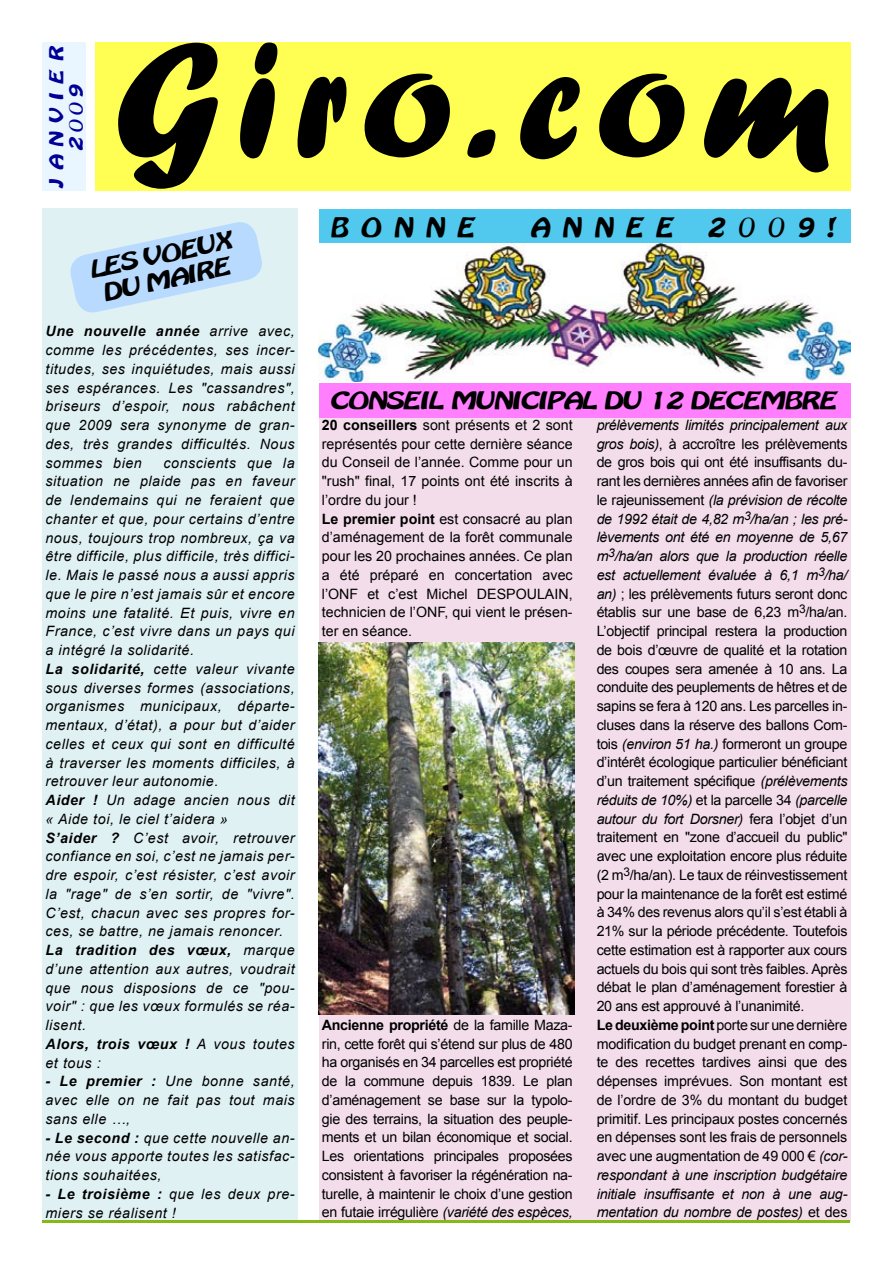
<style>
.page{position:relative;width:893px;height:1263px;background:#fff}
.page>*{position:absolute;margin:0;border:0;box-sizing:border-box;transform-origin:0 0}
.t1{font:171px "Forte";letter-spacing:.075em;color:#000}
.t2{font:23.55px "BATAVIA";letter-spacing:.64em;color:#000;scale:.89 1}
.t3{font:21px/25.2px "BATAVIA";letter-spacing:.01em;color:#000;text-align:center}
.t4{font:16.5px/19.8px "BATAVIA";color:#000096;text-align:center}
.t5{font:14.25px/18.8px "Arial";letter-spacing:-.02em;color:#000;text-align:justify}
.t6{font:italic 14.25px/18.8px "Arial";letter-spacing:.04em;color:#000;text-align:justify}
.t7{font:14.25px/18.8px "Arial";color:#000}
.s1{font-weight:700}
.s2{font-style:italic}
</style>
<div class="page">
<div style="left:95px;top:43px;width:755px;height:148px;background:#ffff53"></div>
<div style="left:43px;top:208px;width:255px;height:1013px;background:#e0f1f4"></div>
<svg style="left:70px;top:222px;width:192px;height:91px"></svg>
<div style="left:319px;top:209px;width:531px;height:34px;background:#51c8ed"></div>
<div style="left:43px;top:43px;width:43px;height:148px;background:#e9f5ff"></div>
<div style="left:319px;top:416px;width:531px;height:805px;background:#f3ddea"></div>
<hr style="left:43px;top:1220px;width:807px;height:3px;background:#86b918">
<div style="left:319px;top:383px;width:531px;height:34px;background:#ff7fff"></div>
<img style="left:319px;top:243px;width:531px;height:138px">
<img style="left:319px;top:642px;width:255px;height:373px">
<p class="t4" style="left:45px;top:188px;width:143px;rotate:-90deg">JANVIER<br>2009</p>
<h1 class="t1" style="left:113px;top:1px;width:720px">Giro.com</h1>
<h3 class="t3" style="left:89px;top:256px;width:147px;rotate:-12deg">LeS VOEUX du maire</h3>
<p class="t6" style="left:45px;top:322px;width:251px"><span class="s1">Une nouvelle année</span> arrive avec, comme les précédentes, ses incer&shy;titudes, ses inquiétudes, mais aussi ses espérances. Les "cassandres", briseurs d’espoir, nous rabâchent que 2009 sera synonyme de gran&shy;des, très grandes difficultés. Nous sommes bien</p>
<p class="t6" style="left:45px;top:453px;width:251px;text-align:left;text-indent:118px">conscients que la situation ne plaide pas en faveur de lendemains qui ne feraient que chanter et que, pour certains d’entre nous, toujours trop nombreux, ça va être difficile, plus difficile, très diffici&shy;le. Mais le passé nous a aussi appris que le pire n’est jamais sûr et encore moins une fatalité. Et puis, vivre en<br>France, c’est vivre dans un pays qui a intégré la solidarité.<br><span class="s1">La solidarité,</span> cette valeur vivante sous diverses formes (associations, organismes municipaux, départe&shy;mentaux, d’état), a pour but d’aider celles et ceux qui sont en difficulté à traverser les moments difficiles, à retrouver leur autonomie.<br><span class="s1">Aider !</span> Un adage ancien nous dit « Aide toi, le ciel t’aidera »<br><span class="s1">S’aider ?</span> C’est avoir, retrouver confiance en soi, c’est ne jamais per&shy;dre espoir, c’est résister, c’est avoir la "rage" de s’en sortir, de "vivre".<br>C’est, chacun avec ses propres for&shy;ces, se battre, ne jamais renoncer.<br><span class="s1">La tradition des vœux,</span> marque d’une attention aux autres, voudrait que nous disposions de ce "pou&shy;voir" : que les vœux formulés se réa&shy;lisent.<br><span class="s1">Alors, trois vœux !</span> A vous toutes et tous :</p>
<p class="t6" style="left:45px;top:1072px;width:251px"><span class="s1">- Le premier :</span> Une bonne santé, avec elle on ne fait pas tout mais sans elle …,</p>
<p class="t6" style="left:45px;top:1128px;width:251px"><span class="s1">- Le second :</span> que cette nouvelle an&shy;née vous apporte toutes les satisfac&shy;tions souhaitées,</p>
<p class="t6" style="left:45px;top:1185px;width:251px"><span class="s1">- Le troisième :</span> que les deux pre&shy;miers se réalisent !</p>
<h2 class="t2" style="left:332px;top:209px;width:165px">BONNE</h2>
<h2 class="t2" style="left:532px;top:209px;width:136px">ANNEE</h2>
<h2 class="t2" style="left:709px;top:209px;width:146px">2009!</h2>
<h3 class="t3" style="left:332px;top:386px;width:490px">CONSEIL MUNICIPAL DU 12 DECEMBRE</h3>
<p class="t7" style="left:322px;top:416px;width:252px"><span class="s1">20 conseillers</span> sont présents et 2 sont représentés pour cette dernière séance du Conseil de l’année. Comme pour un "rush" final, 17 points ont été inscrits à l’ordre du jour !<br><span class="s1">Le premier point</span> est consacré au plan d’aménagement de la forêt communale pour les 20 prochaines années. Ce plan a été préparé en concertation avec l’ONF et c’est Michel DESPOULAIN, technicien de l’ONF, qui vient le présen&shy;ter en séance.</p>
<p class="t5" style="left:322px;top:1016px;width:252px"><span class="s1">Ancienne propriété</span> de la famille Maza&shy;rin, cette forêt qui s’étend sur plus de 480 ha organisés en 34 parcelles est propriété de la commune depuis 1839. Le plan d’aménagement se base sur la typolo&shy;gie des terrains, la situation des peuple&shy;ments et un bilan économique et social.<br>Les orientations principales proposées consistent à favoriser la régénération na&shy;turelle, à maintenir le choix d’une gestion en futaie irrégulière <span class="s2">(variété des espèces,</span></p>
<p class="t5" style="left:597px;top:416px;width:252px;text-align:left"><span class="s2">prélèvements limités principalement aux gros bois)</span>, à accroître les prélèvements de gros bois qui ont été insuffisants du&shy;rant les dernières années afin de favoriser le rajeunissement <span class="s2">(la prévision de récolte de 1992 était de 4,82 m</span><sup>3</sup><span class="s2">/ha/an ; les pré&shy;lèvements ont été en moyenne de 5,67 m</span><sup>3</sup><span class="s2">/ha/an alors que la production réelle est actuellement évaluée à 6,1 m</span><sup>3</sup><span class="s2">/ha/ an)</span> ; les prélèvements futurs seront donc établis sur une base de 6,23 m<sup>3</sup>/ha/an.<br>L’objectif principal restera la production de bois d’œuvre de qualité et la rotation des coupes sera amenée à 10 ans. La conduite des peuplements de hêtres et de sapins se fera à 120 ans. Les parcelles in&shy;cluses dans la réserve des ballons Com&shy;tois <span class="s2">(environ 51 ha.)</span> formeront un groupe d’intérêt écologique particulier bénéficiant d’un traitement spécifique <span class="s2">(prélèvements réduits de 10%)</span> et la parcelle 34 <span class="s2">(parcelle autour du fort Dorsner)</span> fera l’objet d’un traitement en "zone d’accueil du public" avec une exploitation encore plus réduite (2 m<sup>3</sup>/ha/an). Le taux de réinvestissement pour la maintenance de la forêt est estimé à 34% des revenus alors qu’il s’est établi à 21% sur la période précédente. Toutefois cette estimation est à rapporter aux cours actuels du bois qui sont très faibles. Après débat le plan d’aménagement forestier à 20 ans est approuvé à l’unanimité.<br><span class="s1">Le deuxième point</span> porte sur une dernière modification du budget prenant en comp&shy;te des recettes tardives ainsi que des dépenses imprévues. Son montant est de l’ordre de 3% du montant du budget primitif. Les principaux postes concernés en dépenses sont les frais de personnels avec une augmentation de 49 000 € <span class="s2">(cor&shy;respondant à une inscription budgétaire initiale insuffisante et non à une aug&shy;mentation du nombre de postes)</span> et des</p>
</div>
